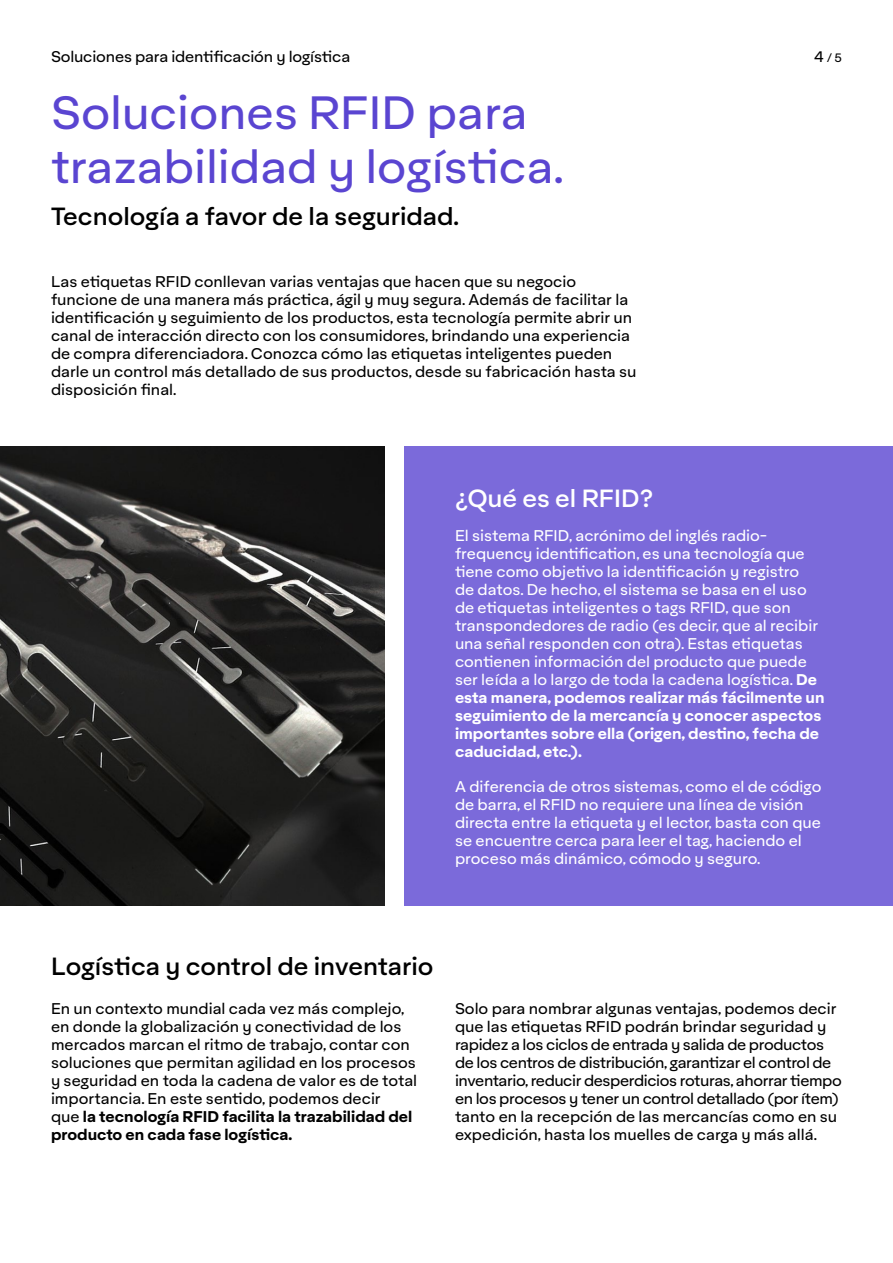
<style>
.page{position:relative;width:893px;height:1263px;background:#fff}
.page>*{position:absolute;margin:0;border:0;box-sizing:border-box;transform-origin:0 0}
.t1{font:45px/54px "Aktifo A";color:#5a45d1}
.t2{font:500 24px "Aktifo A";color:#000}
.t3{font:500 24px "Aktifo A";color:#fff}
.t4{font:15px/18px "Aktifo A";color:#000}
.t5{font:15px/18px "Aktifo A";color:#fff}
.t6{font:15px/18px "Aktifo A";letter-spacing:-.025em;color:#000}
.t7{font:12px "Aktifo A";color:#000}
.s1{font-size:15px}
.s2{font-weight:700}
</style>
<div class="page">
<div style="left:404px;top:446px;width:489px;height:460px;background:#7b6ada"></div>
<img style="left:0;top:446px;width:385px;height:460px">
<p class="t4" style="left:51px;top:48px;width:301px">Soluciones para identificación y logística</p>
<p class="t7" style="left:814px;top:51px;width:29px"><span class="s1">4</span> / 5</p>
<h1 class="t1" style="left:51px;top:85px;width:514px">Soluciones RFID para trazabilidad y logística.</h1>
<h2 class="t2" style="left:51px;top:201px;width:410px">Tecnología a favor de la seguridad.</h2>
<p class="t4" style="left:51px;top:273px;width:587px">Las etiquetas RFID conllevan varias ventajas que hacen que su negocio funcione de una manera más práctica, ágil y muy segura. Además de facilitar la identificación y seguimiento de los productos, esta tecnología permite abrir un canal de interacción directo con los consumidores, brindando una experiencia de compra diferenciadora. Conozca cómo las etiquetas inteligentes pueden darle un control más detallado de sus productos, desde su fabricación hasta su disposición final.</p>
<h2 class="t3" style="left:455px;top:483px;width:200px">¿Qué es el RFID?</h2>
<p class="t5" style="left:455px;top:526px;width:371px">El sistema RFID, acrónimo del inglés radio&shy;frequency identification, es una tecnología que tiene como objetivo la identificación y registro<br>de datos. De hecho, el sistema se basa en el uso de etiquetas inteligentes o tags RFID, que son transpondedores de radio (es decir, que al recibir una señal responden con otra). Estas etiquetas contienen información del producto que puede ser leída a lo largo de toda la cadena logística. <span class="s2">De esta manera, podemos realizar más fácilmente un seguimiento de la mercancía y conocer aspectos importantes sobre ella (origen, destino, fecha de caducidad, etc.).</span></p>
<p class="t5" style="left:455px;top:777px;width:368px">A diferencia de otros sistemas, como el de código de barra, el RFID no requiere una línea de visión directa entre la etiqueta y el lector, basta con que se encuentre cerca para leer el tag, haciendo el proceso más dinámico, cómodo y seguro.</p>
<h2 class="t2" style="left:51px;top:951px;width:384px">Logística y control de inventario</h2>
<p class="t4" style="left:51px;top:999px;width:368px">En un contexto mundial cada vez más complejo, en donde la globalización y conectividad de los mercados marcan el ritmo de trabajo, contar con soluciones que permitan agilidad en los procesos y seguridad en toda la cadena de valor es de total importancia. En este sentido, podemos decir<br>que <span class="s2">la tecnología RFID facilita la trazabilidad del producto en cada fase logística.</span></p>
<p class="t6" style="left:455px;top:999px;width:388px">Solo para nombrar algunas ventajas, podemos decir que las etiquetas RFID podrán brindar seguridad y rapidez a los ciclos de entrada y salida de productos de los centros de distribución, garantizar el control de inventario, reducir desperdicios roturas, ahorrar tiempo en los procesos y tener un control detallado (por ítem) tanto en la recepción de las mercancías como en su expedición, hasta los muelles de carga y más allá.</p>
</div>
